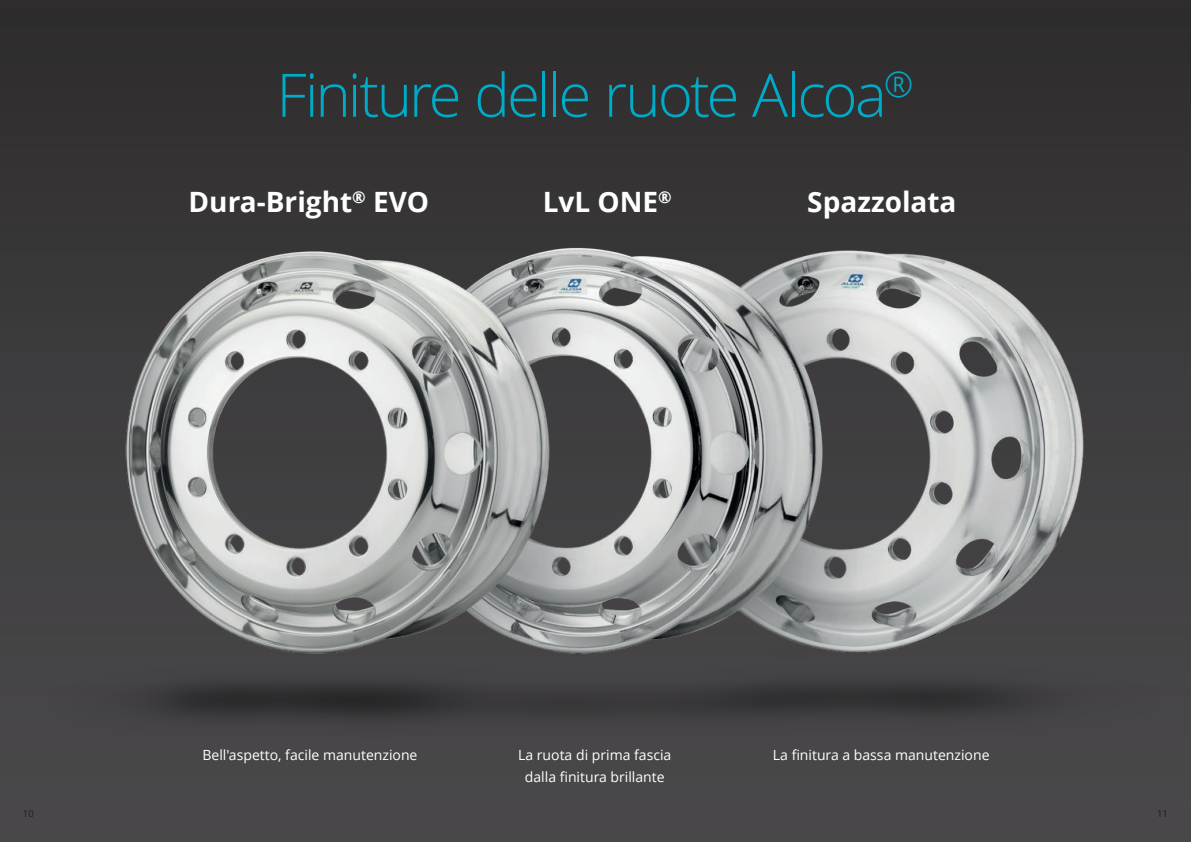
<style>
.page{position:relative;width:1191px;height:842px;background:#fff}
.page>*{position:absolute;margin:0;border:0;box-sizing:border-box;transform-origin:0 0}
.t1{font:300 60px "Open Sans";letter-spacing:-.045em;color:#00abc8}
.t2{font:700 28px "Open Sans";color:#fff}
.t3{font:14px "Open Sans";color:#fff}
.t4{font:9.6px "Open Sans";color:#231f20}
</style>
<div class="page">
<div style="left:0;top:0;width:1191px;height:842px;background:linear-gradient(to bottom,#2f2d2f,#4b4a4c)"></div>
<img style="left:14px;top:190px;width:1145px;height:585px">
<h1 class="t1" style="left:276px;top:54px;width:638px">Finiture delle ruote Alcoa<sup>®</sup></h1>
<h2 class="t2" style="left:188px;top:182px;width:242px">Dura-Bright<sup>®</sup> EVO</h2>
<h2 class="t2" style="left:542px;top:182px;width:131px">LvL ONE<sup>®</sup></h2>
<h2 class="t2" style="left:807px;top:182px;width:151px">Spazzolata</h2>
<p class="t3" style="left:202px;top:745px;width:217px">Bell'aspetto, facile manutenzione</p>
<p class="t3" style="left:518px;top:745px;width:155px">La ruota di prima fascia</p>
<p class="t3" style="left:773px;top:745px;width:218px">La finitura a bassa manutenzione</p>
<p class="t3" style="left:525px;top:767px;width:141px">dalla finitura brillante</p>
<p class="t4" style="left:23px;top:807px;width:12px">10</p>
<p class="t4" style="left:1157px;top:807px;width:12px">11</p>
</div>
